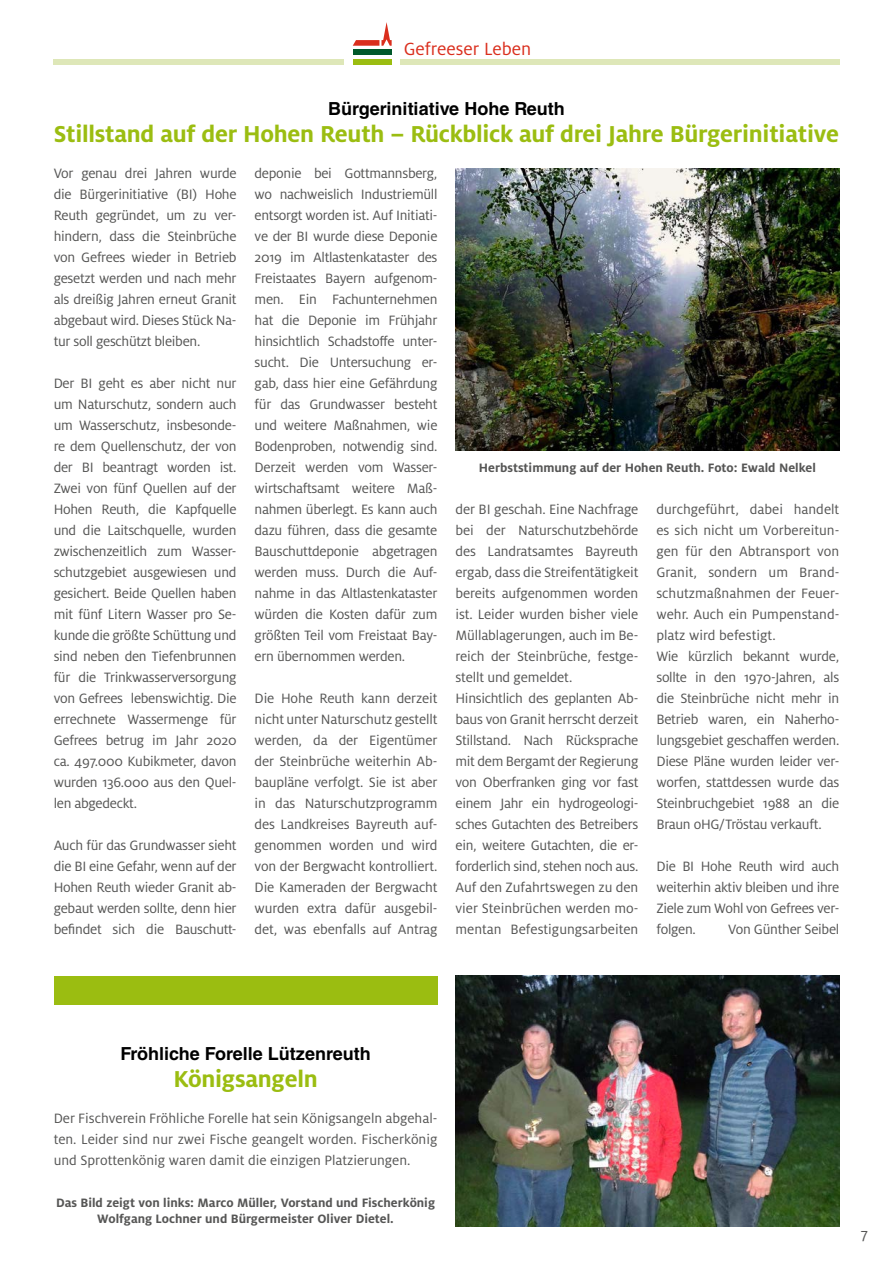
<style>
.page{position:relative;width:893px;height:1263px;background:#fff}
.page>*{position:absolute;margin:0;border:0;box-sizing:border-box;transform-origin:0 0}
.t1{font:700 25.5px "Milo OT";letter-spacing:-.01em;color:#9bbd11}
.t2{font:19.5px "Milo OT";color:#da2e1d}
.t3{font:700 18px "Helvetica LT Std";color:#000}
.t4{font:16.5px "Milo OT";color:#565655}
.t5{font:15px/21px "Milo OT";letter-spacing:-.02em;color:#565655;text-align:justify}
.t6{font:700 13.5px/16.5px "Milo OT";color:#565655;text-align:center}
</style>
<div class="page">
<img style="left:455px;top:169px;width:384px;height:282px">
<div style="left:353px;top:50px;width:39px;height:5px;background:#00592a"></div>
<div style="left:353px;top:59px;width:39px;height:6px;background:#9bbd11"></div>
<svg style="left:353px;top:22px;width:39px;height:24px"></svg>
<div style="left:400px;top:59px;width:439px;height:6px;background:#dee7b8"></div>
<div style="left:54px;top:59px;width:290px;height:6px;background:#dee7b8"></div>
<img style="left:455px;top:976px;width:384px;height:251px">
<div style="left:54px;top:976px;width:383px;height:28px;background:#9bbd11"></div>
<h2 class="t2" style="left:404px;top:38px;width:129px">Gefreeser Leben</h2>
<p class="t3" style="left:328px;top:97px;width:238px">Bürgerinitiative Hohe Reuth</p>
<h1 class="t1" style="left:54px;top:119px;width:787px">Stillstand auf der Hohen Reuth – Rückblick auf drei Jahre Bürgerinitiative</h1>
<p class="t5" style="left:54px;top:162px;width:184px">Vor genau drei Jahren wurde die Bürgerinitiative (BI) Hohe Reuth gegründet, um zu ver&shy;hindern, dass die Steinbrüche von Gefrees wieder in Betrieb gesetzt werden und nach mehr als dreißig Jahren erneut Granit abgebaut wird. Dieses Stück Na&shy;tur soll geschützt bleiben.</p>
<p class="t5" style="left:54px;top:372px;width:184px">Der BI geht es aber nicht nur um Naturschutz, sondern auch um Wasserschutz, insbesonde&shy;re dem Quellenschutz, der von der BI beantragt worden ist.<br>Zwei von fünf Quellen auf der Hohen Reuth, die Kapfquelle und die Laitschquelle, wurden zwischenzeitlich zum Wasser&shy;schutzgebiet ausgewiesen und gesichert. Beide Quellen haben mit fünf Litern Wasser pro Se&shy;kunde die größte Schüttung und sind neben den Tiefenbrunnen für die Trinkwasserversorgung von Gefrees lebenswichtig. Die errechnete Wassermenge für Gefrees betrug im Jahr 2020 ca. 497.000 Kubikmeter, davon wurden 136.000 aus den Quel&shy;len abgedeckt.</p>
<p class="t5" style="left:54px;top:834px;width:184px">Auch für das Grundwasser sieht die BI eine Gefahr, wenn auf der Hohen Reuth wieder Granit ab&shy;gebaut werden sollte, denn hier befindet sich die Bauschutt-</p>
<p class="t5" style="left:255px;top:162px;width:184px">deponie bei Gottmannsberg, wo nachweislich Industriemüll entsorgt worden ist. Auf Initiati&shy;ve der BI wurde diese Deponie 2019 im Altlastenkataster des Freistaates Bayern aufgenom&shy;men. Ein Fachunternehmen hat die Deponie im Frühjahr hinsichtlich Schadstoffe unter&shy;sucht. Die Untersuchung er&shy;gab, dass hier eine Gefährdung für das Grundwasser besteht und weitere Maßnahmen, wie Bodenproben, notwendig sind.<br>Derzeit werden vom Wasser&shy;wirtschaftsamt weitere Maß&shy;nahmen überlegt. Es kann auch dazu führen, dass die gesamte Bauschuttdeponie abgetragen werden muss. Durch die Auf&shy;nahme in das Altlastenkataster würden die Kosten dafür zum größten Teil vom Freistaat Bay&shy;ern übernommen werden.</p>
<p class="t5" style="left:255px;top:687px;width:184px">Die Hohe Reuth kann derzeit nicht unter Naturschutz gestellt werden, da der Eigentümer der Steinbrüche weiterhin Ab&shy;baupläne verfolgt. Sie ist aber in das Naturschutzprogramm des Landkreises Bayreuth auf&shy;genommen worden und wird von der Bergwacht kontrolliert.<br>Die Kameraden der Bergwacht wurden extra dafür ausgebil&shy;det, was ebenfalls auf Antrag</p>
<p class="t6" style="left:479px;top:459px;width:339px">Herbststimmung auf der Hohen Reuth. Foto: Ewald Nelkel</p>
<p class="t5" style="left:455px;top:498px;width:184px;text-align:left">der BI geschah. Eine Nachfrage bei der Naturschutzbehörde des Landratsamtes Bayreuth ergab, dass die Streifentätigkeit bereits aufgenommen worden ist. Leider wurden bisher viele<br>Müllablagerungen, auch im Be&shy;reich der Steinbrüche, festge&shy;stellt und gemeldet.<br>Hinsichtlich des geplanten Ab&shy;baus von Granit herrscht derzeit<br>Stillstand. Nach Rücksprache mit dem Bergamt der Regierung von Oberfranken ging vor fast einem Jahr ein hydrogeologi&shy;sches Gutachten des Betreibers ein, weitere Gutachten, die er&shy;forderlich sind, stehen noch aus.<br>Auf den Zufahrtswegen zu den vier Steinbrüchen werden mo&shy;mentan Befestigungsarbeiten</p>
<p class="t5" style="left:656px;top:498px;width:184px;text-align:left">durchgeführt, dabei handelt es sich nicht um Vorbereitun&shy;gen für den Abtransport von<br>Granit, sondern um Brand&shy;schutzmaßnahmen der Feuer&shy;wehr. Auch ein Pumpenstand&shy;platz wird befestigt.<br>Wie kürzlich bekannt wurde, sollte in den 1970-Jahren, als die Steinbrüche nicht mehr in<br>Betrieb waren, ein Naherho&shy;lungsgebiet geschaffen werden.<br>Diese Pläne wurden leider ver&shy;worfen, stattdessen wurde das<br>Steinbruchgebiet 1988 an die<br>Braun oHG/Tröstau verkauft.</p>
<p class="t5" style="left:656px;top:855px;width:184px">Die BI Hohe Reuth wird auch weiterhin aktiv bleiben und ihre Ziele zum Wohl von Gefrees ver&shy;folgen.</p>
<p class="t5" style="left:728px;top:918px;width:113px">Von Günther Seibel</p>
<p class="t3" style="left:120px;top:1042px;width:252px">Fröhliche Forelle Lützenreuth</p>
<h1 class="t1" style="left:173px;top:1064px;width:146px">Königsangeln</h1>
<p class="t5" style="left:54px;top:1107px;width:385px">Der Fischverein Fröhliche Forelle hat sein Königsangeln abgehal&shy;ten. Leider sind nur zwei Fische geangelt worden. Fischerkönig und Sprottenkönig waren damit die einzigen Platzierungen.</p>
<p class="t6" style="left:56px;top:1194px;width:381px">Das Bild zeigt von links: Marco Müller, Vorstand und Fischerkönig<br>Wolfgang Lochner und Bürgermeister Oliver Dietel.</p>
<p class="t4" style="left:861px;top:1225px;width:9px">7</p>
</div>
